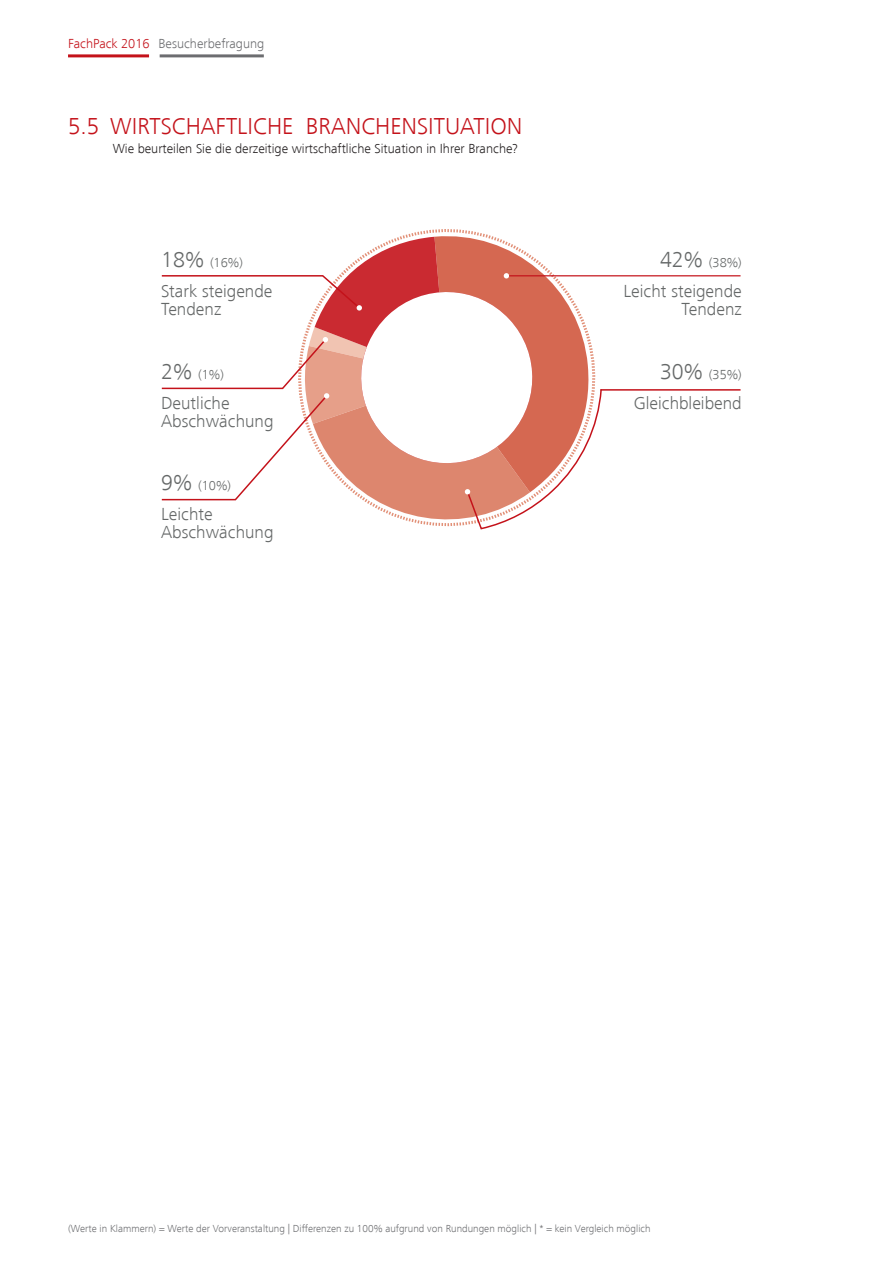
<style>
.page{position:relative;width:893px;height:1263px;background:#fff}
.page>*{position:absolute;margin:0;border:0;box-sizing:border-box;transform-origin:0 0}
.Headline_Ribera_grün{font:300 23.7px "Frutiger Next LT";color:#c4121a}
.t1{font:300 18px/18px "Frutiger Next LT";color:#656868}
.Fließtext_FrutigerNe{font:300 13.5px "Frutiger Next LT";color:#231f20}
.t2{font:300 13.5px "Frutiger Next LT";color:#656868}
.t3{font:300 13.5px "Frutiger Next LT";color:#6c6d70}
.t4{font:300 13.5px "Frutiger Next LT";color:#c4121a}
.t5{font:300 10.5px "Frutiger Next LT";color:#6c6d70}
.s1{font-size:22.5px}
</style>
<div class="page">
<hr style="left:160px;top:54px;width:104px;height:3px;background:#6c6d70">
<hr style="left:68px;top:54px;width:81px;height:3px;background:#c4121a">
<hr style="left:600px;top:389px;width:140px;height:2px;background:#c4121a">
<hr style="left:506px;top:275px;width:234px;height:1px;background:#c4121a">
<svg style="left:161px;top:236px;width:442px;height:294px"></svg>
<p class="t4" style="left:68px;top:36px;width:83px">FachPack 2016</p>
<p class="t3" style="left:158px;top:36px;width:107px">Besucherbefragung</p>
<p class="Headline_Ribera_grün" style="left:68px;top:113px;width:456px">5.5 WIRTSCHAFTLICHE BRANCHENSITUATION</p>
<p class="Fließtext_FrutigerNe" style="left:113px;top:141px;width:407px">Wie beurteilen Sie die derzeitige wirtschaftliche Situation in Ihrer Branche?</p>
<p class="t2" style="left:161px;top:255px;width:83px"><span class="s1">18%</span> (16%)</p>
<p class="t1" style="left:161px;top:282px;width:113px">Stark steigende<br>Tendenz</p>
<p class="t2" style="left:161px;top:367px;width:64px"><span class="s1">2%</span> (1%)</p>
<p class="t1" style="left:161px;top:394px;width:114px">Deutliche<br>Abschwächung</p>
<p class="t2" style="left:161px;top:478px;width:71px"><span class="s1">9%</span> (10%)</p>
<p class="t1" style="left:161px;top:505px;width:114px">Leichte<br>Abschwächung</p>
<p class="t2" style="left:660px;top:255px;width:83px"><span class="s1">42%</span> (38%)</p>
<p class="t1" style="left:624px;top:282px;width:120px;text-align:right">Leicht steigende<br>Tendenz</p>
<p class="t2" style="left:660px;top:367px;width:83px"><span class="s1">30%</span> (35%)</p>
<p class="t1" style="left:634px;top:394px;width:109px">Gleichbleibend</p>
<p class="t5" style="left:68px;top:1223px;width:584px">(Werte in Klammern) = Werte der Vorveranstaltung | Differenzen zu 100% aufgrund von Rundungen möglich | * = kein Vergleich möglich</p>
</div>
